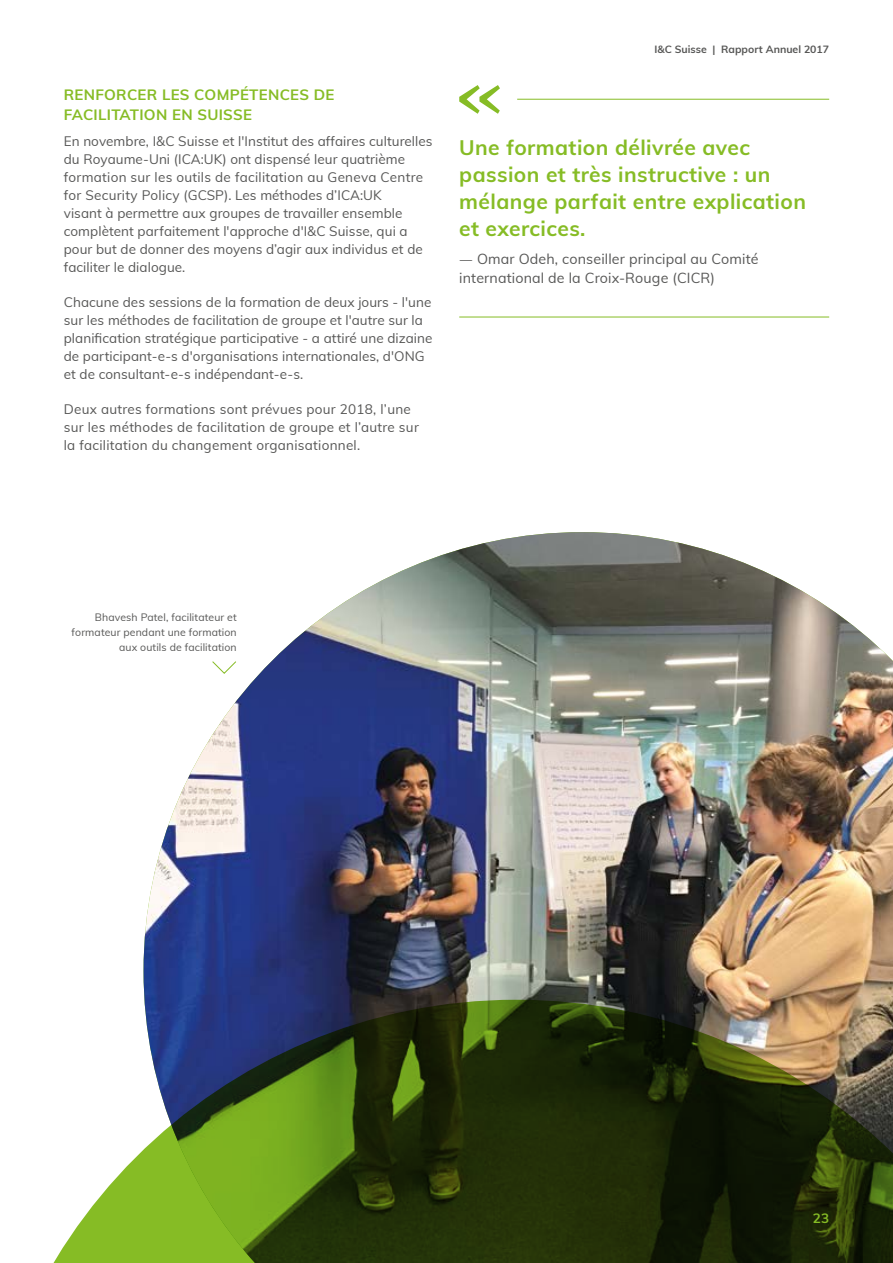
<style>
.page{position:relative;width:893px;height:1263px;background:#fff}
.page>*{position:absolute;margin:0;border:0;box-sizing:border-box;transform-origin:0 0}
.t1{font:700 21px/27px "Muli";letter-spacing:.02em;color:#86bc25}
.t2{font:700 15px/19.5px "Muli";letter-spacing:.02em;color:#86bc25}
.t3{font:14.25px/19.5px "Muli";letter-spacing:.01em;color:#575756}
.t4{font:13.5px/18px "Muli";letter-spacing:.005em;color:#575756}
.t5{font:700 13.5px "Muli";color:#86bc25}
.t6{font:10.5px/15px "Muli";letter-spacing:.01em;color:#575756;text-align:right}
.t7{font:700 10.5px "Muli";color:#575756}
.s1{font-family:"Minion Pro";font-size:15px}
</style>
<div class="page">
<img style="left:144px;top:532px;width:749px;height:468px">
<svg style="left:53px;top:1000px;width:840px;height:263px;background:#4a5931"></svg>
<hr style="left:459px;top:317px;width:370px;height:1px;background:#86bc25">
<svg style="left:212px;top:661px;width:24px;height:13px"></svg>
<hr style="left:517px;top:99px;width:312px;height:1px;background:#86bc25">
<svg style="left:459px;top:85px;width:41px;height:29px"></svg>
<p class="t2" style="left:64px;top:84px;width:272px">RENFORCER LES COMPÉTENCES DE<br>FACILITATION EN SUISSE</p>
<p class="t4" style="left:64px;top:132px;width:370px">En novembre, I&amp;C Suisse et l'Institut des affaires culturelles du Royaume-Uni (ICA:UK) ont dispensé leur quatrième formation sur les outils de facilitation au Geneva Centre for Security Policy (GCSP). Les méthodes d’ICA:UK<br>visant à permettre aux groupes de travailler ensemble complètent parfaitement l'approche d'I&amp;C Suisse, qui a pour but de donner des moyens d’agir aux individus et de faciliter le dialogue.</p>
<p class="t4" style="left:64px;top:293px;width:370px">Chacune des sessions de la formation de deux jours - l'une sur les méthodes de facilitation de groupe et l'autre sur la planification stratégique participative - a attiré une dizaine de participant-e-s d'organisations internationales, d'ONG et de consultant-e-s indépendant-e-s.</p>
<p class="t4" style="left:64px;top:400px;width:357px">Deux autres formations sont prévues pour 2018, l’une sur les méthodes de facilitation de groupe et l’autre sur la facilitation du changement organisationnel.</p>
<p class="t7" style="left:654px;top:42px;width:176px">I&amp;C Suisse | Rapport Annuel 2017</p>
<h1 class="t1" style="left:459px;top:132px;width:348px">Une formation délivrée avec passion et très instructive : un mélange parfait entre explication et exercices.</h1>
<p class="t3" style="left:459px;top:248px;width:301px"><span class="s1">—</span> Omar Odeh, conseiller principal au Comité international de la Croix-Rouge (CICR)</p>
<p class="t6" style="left:72px;top:609px;width:167px">Bhavesh Patel, facilitateur et formateur pendant une formation aux outils de facilitation</p>
<p class="t5" style="left:813px;top:1209px;width:18px">23</p>
</div>
